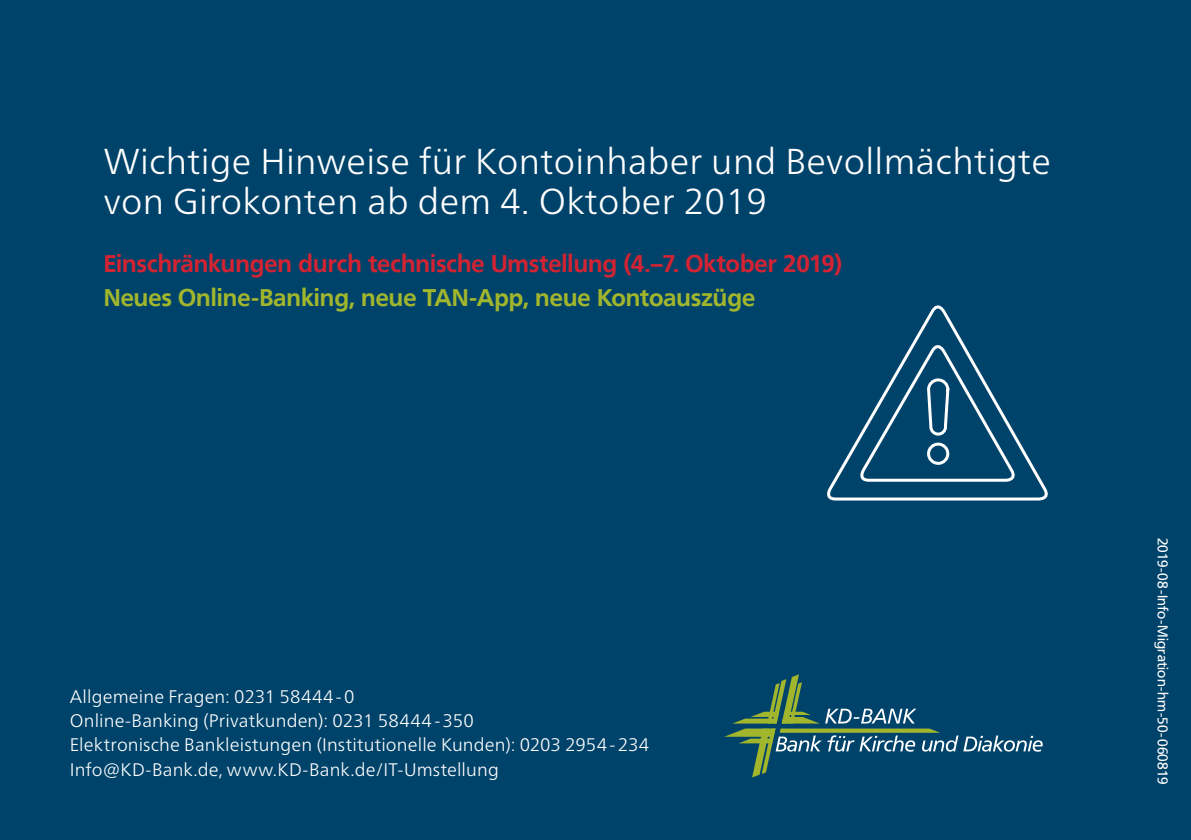
<style>
.page{position:relative;width:1191px;height:840px;background:#fff}
.page>*{position:absolute;margin:0;border:0;box-sizing:border-box;transform-origin:0 0}
.t1{font:300 36px/40px "Frutiger Neue LT Pro";letter-spacing:.01em;color:#fff}
.t2{font:700 24px "Frutiger VR";color:#d22333}
.t3{font:700 24px "Frutiger VR";color:#a2b62d}
.t4{font:300 18.2px/24.2px "Frutiger Neue LT Pro";letter-spacing:.005em;color:#fff}
.t5{font:14px "Frutiger VR";letter-spacing:.015em;color:#fff}
</style>
<div class="page">
<div style="left:0;top:0;width:1191px;height:839px;background:#00436a"></div>
<svg style="left:724px;top:674px;width:318px;height:103px;background:#1a556c"></svg>
<svg style="left:824px;top:301px;width:226px;height:200px;background:#0e4d72"></svg>
<svg style="left:857px;top:339px;width:160px;height:144px;background:#1d587a"></svg>
<h1 class="t1" style="left:104px;top:141px;width:949px">Wichtige Hinweise für Kontoinhaber und Bevollmächtigte von Girokonten ab dem 4. Oktober 2019</h1>
<h2 class="t2" style="left:104px;top:249px;width:740px">Einschränkungen durch technische Umstellung (4.–7. Oktober 2019)</h2>
<h2 class="t3" style="left:104px;top:283px;width:653px">Neues Online-Banking, neue TAN-App, neue Kontoauszüge</h2>
<p class="t4" style="left:70px;top:683px;width:581px">Allgemeine Fragen: 0231 58444-0<br>Online-Banking (Privatkunden): 0231 58444-350<br>Elektronische Bankleistungen (Institutionelle Kunden): 0203 2954-234<br>Info@KD-Bank.de, www.KD-Bank.de/IT-Umstellung</p>
<p class="t5" style="left:1170px;top:537px;width:248px;rotate:90deg">2019-08-Info-Migration-hm-50-060819</p>
</div>
